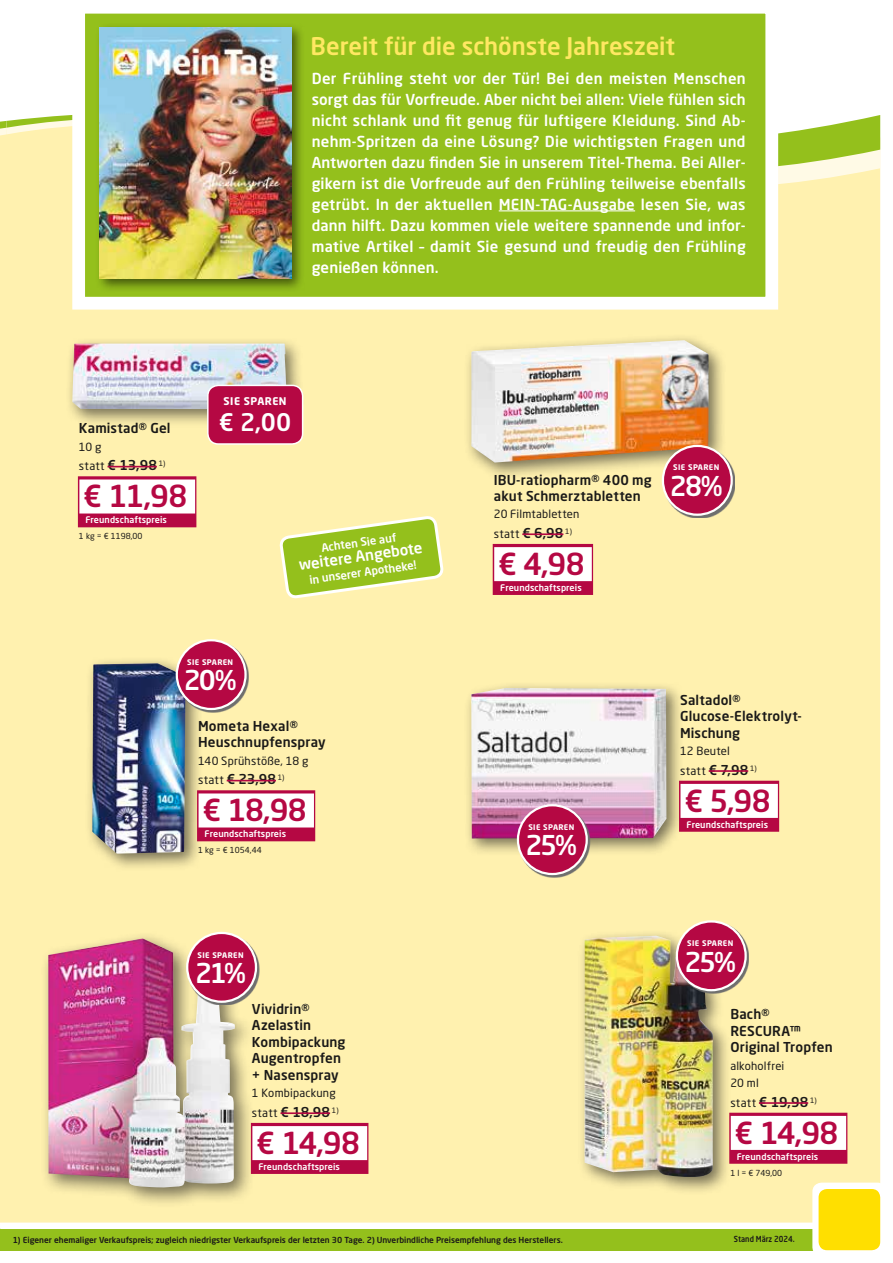
<style>
.page{position:relative;width:893px;height:1263px;background:#fff}
.page>*{position:absolute;margin:0;border:0;box-sizing:border-box;transform-origin:0 0}
._04_Angebotspreis{font:500 30px "Neo Sans Pro";letter-spacing:-.025em;color:#b50843}
.Prozente{font:500 27px "Neo Sans Pro";letter-spacing:-.08em;color:#fff}
.t1{font:500 24px "Neo Sans Pro";letter-spacing:-.005em;color:#ffe862}
.t2{font:500 24px "Neo Sans Pro";color:#fff}
.t3{font:500 15px/21px "Neo Sans Pro";letter-spacing:.02em;color:#fff;text-align:justify}
._01_Artikel{font:500 13.5px/16.5px "Neo Sans Pro";letter-spacing:.01em;color:#1a1918}
._03_statt_Preis{font:500 13.5px "Neo Sans Pro";letter-spacing:.005em;color:#1a1918}
._03_statt_Preis-2{font:11.55px "Neo Sans Pro";letter-spacing:.025em;color:#1a1918}
._02_Text{font:11.25px "Neo Sans Pro";letter-spacing:.015em;color:#1a1918}
.t4{font:500 11.25px "Neo Sans Pro";color:#fff}
.t5{font:700 10.5px "Neo Sans Pro";letter-spacing:.05em;color:#fff}
._07_T_Wirberaten{font:500 9px "Neo Sans Pro";letter-spacing:.01em;color:#fff}
.t6{font:500 8.25px "Neo Sans Pro";color:#1a1918}
._05_Grundpreis{font:8.25px "Neo Sans Pro";color:#1a1918}
.t7{font:500 8.25px "Neo Sans Pro";color:#1a1918;scale:.9 1}
.Sparen{font:700 7.65px "Neo Sans Pro";letter-spacing:.05em;color:#fff}
.s1{font-weight:400;font-size:11.55px}
.s2{font-weight:500;font-size:13.5px}
</style>
<div class="page">
<div style="left:0;top:209px;width:880px;height:1013px;background:#fff1af"></div>
<div style="left:0;top:1229px;width:880px;height:21px;background:#94c01c"></div>
<div style="left:812px;top:1182px;width:74px;height:74px;background:#fff;border-radius:9px"></div>
<div style="left:819px;top:1189px;width:61px;height:61px;background:#ffdf00;border-radius:9px"></div>
<svg style="left:0;top:121px;width:6px;height:88px"></svg>
<svg style="left:6px;top:115px;width:874px;height:112px;background:#e9e99d"></svg>
<svg style="left:72px;top:13px;width:706px;height:297px;background:#a0c735"></svg>
<hr style="left:499px;top:210px;width:136px;height:1px;background:#fff">
<div style="left:95px;top:23px;width:210px;height:269px;background:#1a1918;opacity:.6"></div>
<img style="left:100px;top:28px;width:191px;height:251px">
<hr style="left:0;top:1114px;width:1px;height:51px;background:#b50843">
<hr style="left:0;top:1117px;width:1px;height:34px;background:#fff">
<div style="left:40px;top:931px;width:215px;height:277px;background:#1a1918;opacity:.6"></div>
<img style="left:48px;top:938px;width:187px;height:250px">
<div style="left:251px;top:1123px;width:117px;height:51px;background:#b50843"></div>
<div style="left:252px;top:1126px;width:115px;height:34px;background:#fff"></div>
<hr style="left:281px;top:1112px;width:49px;height:2px;background:#b50843">
<svg style="left:188px;top:934px;width:71px;height:71px"></svg>
<div style="left:187px;top:933px;width:69px;height:69px;background:#b50843;border-radius:50%"></div>
<div style="left:186px;top:932px;width:71px;height:71px;border:2px solid #fff;border-radius:50%"></div>
<div style="left:85px;top:656px;width:119px;height:216px;background:#1a1918;opacity:.6"></div>
<img style="left:92px;top:663px;width:94px;height:191px">
<div style="left:197px;top:790px;width:118px;height:51px;background:#b50843"></div>
<div style="left:199px;top:793px;width:115px;height:34px;background:#fff"></div>
<hr style="left:227px;top:780px;width:49px;height:1px;background:#b50843">
<svg style="left:178px;top:641px;width:71px;height:71px"></svg>
<div style="left:177px;top:640px;width:69px;height:69px;background:#b50843;border-radius:50%"></div>
<div style="left:176px;top:639px;width:71px;height:71px;border:2px solid #fff;border-radius:50%"></div>
<div style="left:464px;top:681px;width:221px;height:176px;background:#1a1918;opacity:.6"></div>
<img style="left:471px;top:688px;width:195px;height:150px">
<div style="left:679px;top:781px;width:100px;height:51px;background:#b50843"></div>
<div style="left:680px;top:784px;width:98px;height:34px;background:#fff"></div>
<hr style="left:709px;top:770px;width:39px;height:2px;background:#b50843">
<svg style="left:519px;top:806px;width:71px;height:71px"></svg>
<div style="left:518px;top:805px;width:69px;height:69px;background:#b50843;border-radius:50%"></div>
<div style="left:517px;top:804px;width:71px;height:71px;border:2px solid #fff;border-radius:50%"></div>
<div style="left:577px;top:929px;width:154px;height:266px;background:#1a1918;opacity:.6"></div>
<img style="left:585px;top:936px;width:128px;height:242px">
<div style="left:729px;top:1113px;width:118px;height:51px;background:#b50843"></div>
<div style="left:731px;top:1116px;width:115px;height:34px;background:#fff"></div>
<hr style="left:759px;top:1102px;width:49px;height:2px;background:#b50843">
<svg style="left:678px;top:922px;width:71px;height:71px"></svg>
<div style="left:677px;top:921px;width:69px;height:69px;background:#b50843;border-radius:50%"></div>
<div style="left:676px;top:920px;width:71px;height:71px;border:2px solid #fff;border-radius:50%"></div>
<div style="left:464px;top:333px;width:263px;height:147px;background:#1a1918;opacity:.6"></div>
<img style="left:471px;top:340px;width:238px;height:123px">
<div style="left:493px;top:544px;width:100px;height:51px;background:#b50843"></div>
<div style="left:494px;top:547px;width:98px;height:34px;background:#fff"></div>
<hr style="left:522px;top:533px;width:41px;height:2px;background:#b50843">
<svg style="left:664px;top:447px;width:71px;height:71px"></svg>
<div style="left:663px;top:446px;width:69px;height:69px;background:#b50843;border-radius:50%"></div>
<div style="left:662px;top:445px;width:71px;height:71px;border:2px solid #fff;border-radius:50%"></div>
<svg style="left:280px;top:482px;width:163px;height:150px;background:#d8e07e"></svg>
<div style="left:65px;top:336px;width:241px;height:91px;background:#1a1918;opacity:.6"></div>
<img style="left:72px;top:344px;width:216px;height:65px">
<div style="left:78px;top:476px;width:118px;height:51px;background:#b50843"></div>
<div style="left:79px;top:479px;width:116px;height:34px;background:#fff"></div>
<hr style="left:108px;top:466px;width:49px;height:1px;background:#b50843">
<div style="left:208px;top:385px;width:95px;height:59px;background:#b50843;border-radius:11px"></div>
<div style="left:207px;top:385px;width:96px;height:60px;border:2px solid #fff;border-radius:11px"></div>
<p class="t1" style="left:311px;top:31px;width:366px">Bereit für die schönste Jahreszeit</p>
<p class="t3" style="left:312px;top:67px;width:436px">Der Frühling steht vor der Tür! Bei den meisten Menschen sorgt das für Vorfreude. Aber nicht bei allen: Viele fühlen sich nicht schlank und fit genug für luftigere Kleidung. Sind Ab&shy;nehm-Spritzen da eine Lösung? Die wichtigsten Fragen und Antworten dazu finden Sie in unserem Titel-Thema. Bei Aller&shy;gikern ist die Vorfreude auf den Frühling teilweise ebenfalls getrübt. In der aktuellen MEIN-TAG-Ausgabe lesen Sie, was dann hilft. Dazu kommen viele weitere spannende und infor&shy;mative Artikel – damit Sie gesund und freudig den Frühling genießen können.</p>
<p class="_01_Artikel" style="left:79px;top:420px;width:93px">Kamistad® Gel</p>
<p class="_02_Text" style="left:79px;top:440px;width:24px">10 g</p>
<p class="_03_statt_Preis" style="left:79px;top:457px;width:88px"><span class="s1">statt</span> € 13,98 <sup>1)</sup></p>
<p class="_04_Angebotspreis" style="left:83px;top:477px;width:106px">€ 11,98</p>
<p class="_07_T_Wirberaten" style="left:85px;top:514px;width:83px">Freundschaftspreis</p>
<p class="_05_Grundpreis" style="left:79px;top:531px;width:65px">1 kg = € 1198,00</p>
<p class="t5" style="left:224px;top:395px;width:65px">SIE SPAREN</p>
<p class="t2" style="left:219px;top:407px;width:74px">€ 2,00</p>
<p class="t4" style="left:320px;top:541px;width:77px;rotate:-8deg">Achten Sie auf</p>
<p class="t3" style="left:298px;top:554px;width:126px;rotate:-8deg">weitere Angebote</p>
<p class="t4" style="left:309px;top:573px;width:109px;rotate:-8deg">in unserer Apotheke!</p>
<p class="Sparen" style="left:187px;top:657px;width:47px">SIE SPAREN</p>
<p class="Prozente" style="left:184px;top:663px;width:54px">20%</p>
<p class="_01_Artikel" style="left:494px;top:471px;width:159px">IBU-ratiopharm® 400 mg akut Schmerztabletten</p>
<p class="_02_Text" style="left:494px;top:507px;width:87px">20 Filmtabletten</p>
<p class="_03_statt_Preis-2" style="left:494px;top:527px;width:80px">statt <span class="s2">€ 6,98</span> <sup>1)</sup></p>
<p class="_04_Angebotspreis" style="left:498px;top:545px;width:88px">€ 4,98</p>
<p class="_07_T_Wirberaten" style="left:500px;top:582px;width:83px">Freundschaftspreis</p>
<p class="Sparen" style="left:673px;top:463px;width:47px">SIE SPAREN</p>
<p class="Prozente" style="left:670px;top:469px;width:54px">28%</p>
<p class="_01_Artikel" style="left:198px;top:717px;width:129px">Mometa Hexal®<br>Heuschnupfenspray</p>
<p class="_02_Text" style="left:198px;top:754px;width:112px">140 Sprühstöße, 18 g</p>
<p class="_03_statt_Preis" style="left:198px;top:771px;width:88px"><span class="s1">statt</span> € 23,98 <sup>1)</sup></p>
<p class="_04_Angebotspreis" style="left:202px;top:791px;width:106px">€ 18,98</p>
<p class="_07_T_Wirberaten" style="left:204px;top:828px;width:83px">Freundschaftspreis</p>
<p class="_05_Grundpreis" style="left:198px;top:845px;width:65px">1 kg = € 1054,44</p>
<p class="Sparen" style="left:198px;top:950px;width:47px">SIE SPAREN</p>
<p class="Prozente" style="left:195px;top:956px;width:52px">21%</p>
<p class="_01_Artikel" style="left:252px;top:1000px;width:95px">Vividrin®<br>Azelastin<br>Kombipackung<br>Augentropfen + Nasenspray</p>
<p class="_02_Text" style="left:252px;top:1086px;width:85px">1 Kombipackung</p>
<p class="_03_statt_Preis" style="left:252px;top:1103px;width:88px"><span class="s1">statt</span> € 18,98 <sup>1)</sup></p>
<p class="_04_Angebotspreis" style="left:256px;top:1124px;width:105px">€ 14,98</p>
<p class="_07_T_Wirberaten" style="left:258px;top:1161px;width:83px">Freundschaftspreis</p>
<p class="_01_Artikel" style="left:680px;top:691px;width:123px">Saltadol®<br>Glucose-Elektrolyt-<br>Mischung</p>
<p class="_02_Text" style="left:680px;top:744px;width:51px">12 Beutel</p>
<p class="_03_statt_Preis-2" style="left:680px;top:763px;width:78px">statt <span class="s2">€ 7,98</span> <sup>1)</sup></p>
<p class="_04_Angebotspreis" style="left:684px;top:781px;width:88px">€ 5,98</p>
<p class="Sparen" style="left:528px;top:822px;width:47px">SIE SPAREN</p>
<p class="_07_T_Wirberaten" style="left:686px;top:819px;width:83px">Freundschaftspreis</p>
<p class="Prozente" style="left:525px;top:828px;width:53px">25%</p>
<p class="Sparen" style="left:687px;top:938px;width:47px">SIE SPAREN</p>
<p class="Prozente" style="left:684px;top:944px;width:53px">25%</p>
<p class="_01_Artikel" style="left:730px;top:1006px;width:104px">Bach®<br>RESCURA™<br>Original Tropfen</p>
<p class="_02_Text" style="left:730px;top:1059px;width:56px">alkoholfrei</p>
<p class="_02_Text" style="left:730px;top:1076px;width:30px">20 ml</p>
<p class="_03_statt_Preis" style="left:730px;top:1093px;width:88px"><span class="s1">statt</span> € 19,98 <sup>1)</sup></p>
<p class="_04_Angebotspreis" style="left:735px;top:1113px;width:105px">€ 14,98</p>
<p class="_07_T_Wirberaten" style="left:737px;top:1151px;width:83px">Freundschaftspreis</p>
<p class="_05_Grundpreis" style="left:730px;top:1167px;width:53px">1 l = € 749,00</p>
<p class="t6" style="left:13px;top:1234px;width:552px">1) Eigener ehemaliger Verkaufspreis; zugleich niedrigster Verkaufspreis der letzten 30 Tage. 2) Unverbindliche Preisempfehlung des Herstellers.</p>
<p class="t7" style="left:734px;top:1234px;width:69px">Stand März 2024.</p>
</div>
